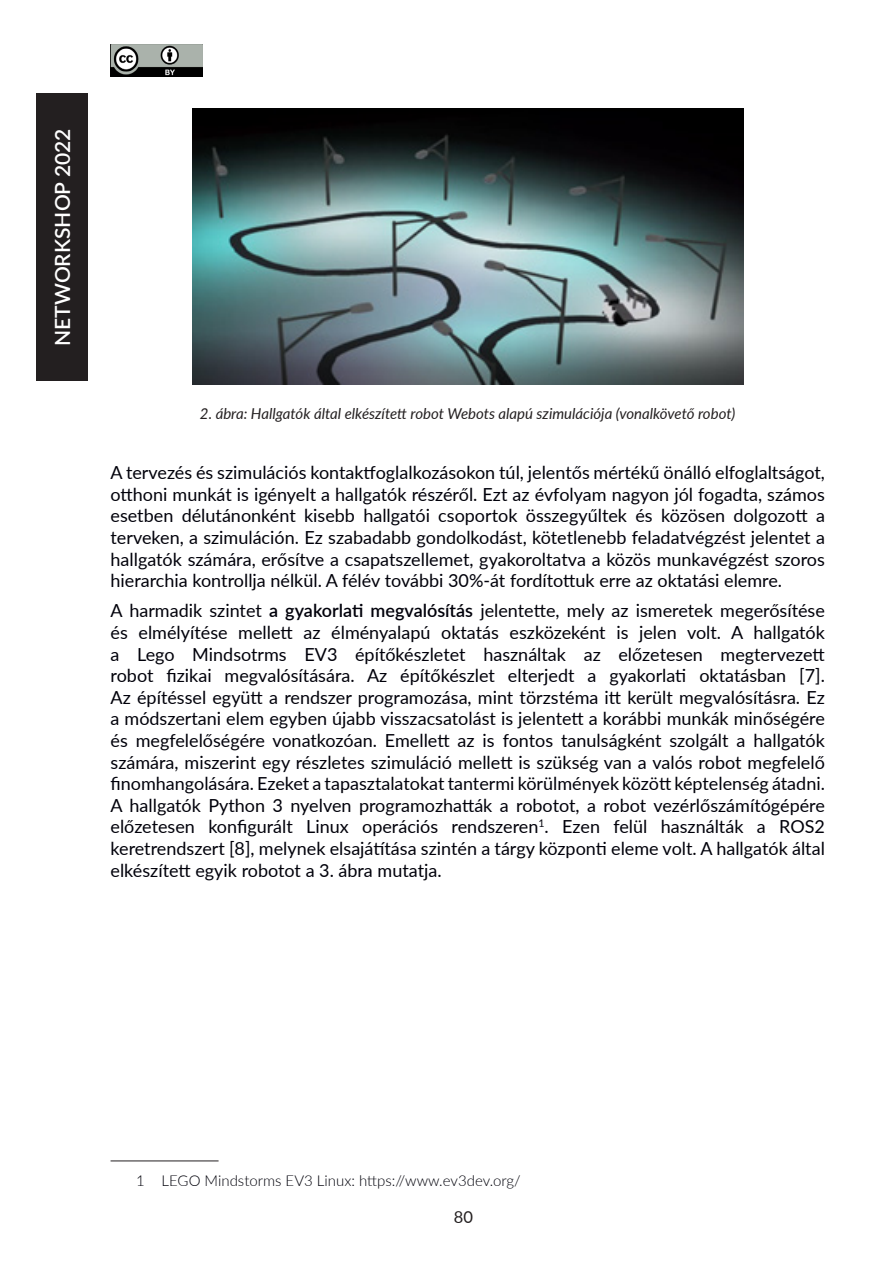
<style>
.page{position:relative;width:893px;height:1263px;background:#fff}
.page>*{position:absolute;margin:0;border:0;box-sizing:border-box;transform-origin:0 0}
.t1{font:600 21px "Lato";color:#fff}
.t2{font:18px/21.6px "Lato";color:#00000a;text-align:justify}
.t3{font:16.5px "Lato";color:#231f20}
.t4{font:italic 15px "Lato";color:#231f20}
.Lábjegyzet_NWS{font:300 15px "Lato";color:#00000a}
.s1{font-weight:600}
</style>
<div class="page">
<div style="left:36px;top:94px;width:51px;height:287px;background:#231f20"></div>
<img style="left:111px;top:45px;width:92px;height:32px">
<img style="left:192px;top:108px;width:551px;height:276px">
<hr style="left:111px;top:1160px;width:108px;height:1px;background:#231f20">
<p class="t1" style="left:47px;top:346px;width:219px;rotate:-90deg">NETWORKSHOP 2022</p>
<p class="t4" style="left:200px;top:403px;width:537px">2. ábra: Hallgatók által elkészített robot Webots alapú szimulációja (vonalkövető robot)</p>
<p class="t2" style="left:111px;top:461px;width:716px">A tervezés és szimulációs kontaktfoglalkozásokon túl, jelentős mértékű önálló elfoglaltságot, otthoni munkát is igényelt a hallgatók részéről. Ezt az évfolyam nagyon jól fogadta, számos esetben délutánonként kisebb hallgatói csoportok összegyűltek és közösen dolgozott a terveken, a szimuláción. Ez szabadabb gondolkodást, kötetlenebb feladatvégzést jelentet a hallgatók számára, erősítve a csapatszellemet, gyakoroltatva a közös munkavégzést szoros hierarchia kontrollja nélkül. A félév további 30%-át fordítottuk erre az oktatási elemre.</p>
<p class="t2" style="left:111px;top:599px;width:716px">A harmadik szintet <span class="s1">a gyakorlati megvalósítás</span> jelentette, mely az ismeretek megerősítése és elmélyítése mellett az élményalapú oktatás eszközeként is jelen volt. A hallgatók a Lego Mindsotrms EV3 építőkészletet használtak az előzetesen megtervezett robot fizikai megvalósítására. Az építőkészlet elterjedt a gyakorlati oktatásban [7].<br>Az építéssel együtt a rendszer programozása, mint törzstéma itt került megvalósításra. Ez a módszertani elem egyben újabb visszacsatolást is jelentett a korábbi munkák minőségére és megfelelőségére vonatkozóan. Emellett az is fontos tanulságként szolgált a hallgatók számára, miszerint egy részletes szimuláció mellett is szükség van a valós robot megfelelő finomhangolására. Ezeket a tapasztalatokat tantermi körülmények között képtelenség átadni.<br>A hallgatók Python 3 nyelven programozhatták a robotot, a robot vezérlőszámítógépére előzetesen konfigurált Linux operációs rendszeren<sup>1</sup>. Ezen felül használták a ROS2 keretrendszert [8], melynek elsajátítása szintén a tárgy központi eleme volt. A hallgatók által elkészített egyik robotot a 3. ábra mutatja.</p>
<p class="Lábjegyzet_NWS" style="left:136px;top:1170px;width:386px">1 LEGO Mindstorms EV3 Linux: https://www.ev3dev.org/</p>
<p class="t3" style="left:454px;top:1205px;width:21px">80</p>
</div>
